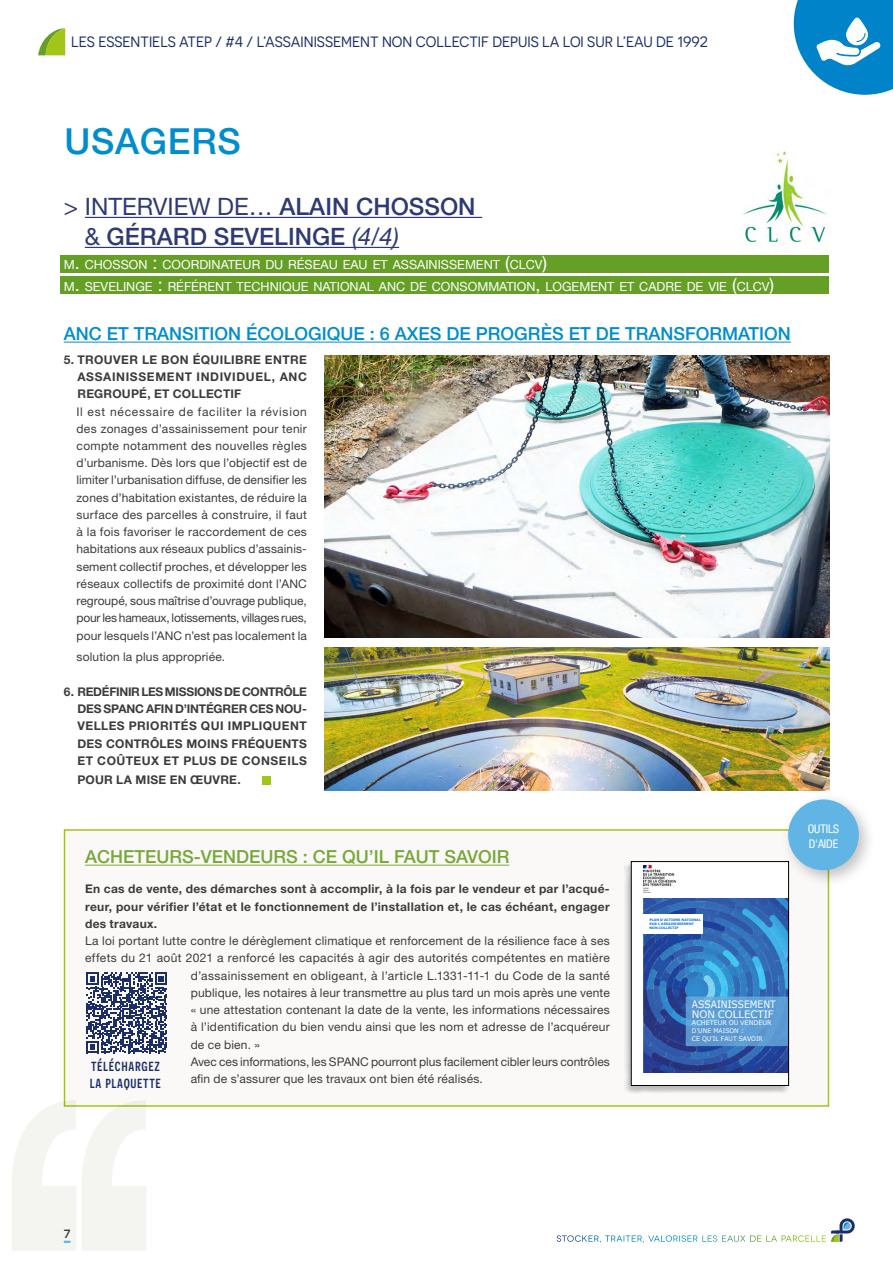
<style>
.page{position:relative;width:893px;height:1263px;background:#fff}
.page>*{position:absolute;margin:0;border:0;box-sizing:border-box;transform-origin:0 0}
.t1{font:500 36px "Helvetica Neue LT Pro";letter-spacing:.02em;color:#008dcf}
.t2{font:500 24px/30px "Helvetica Neue LT Pro";color:#2f3a75}
.t3{font:500 18px "Helvetica Neue LT Pro";color:#008dcf}
.t4{font:500 18px "Helvetica Neue LT Pro";color:#77a839}
.t5{font:500 16.5px/16.5px "Novecentosanscondensed";letter-spacing:.04em;color:#1b2e6a}
.t6{font:15px "Novecentosans";color:#1b2e6a}
.t7{font:500 15px "Novecentosans";color:#3c3c3b}
.t8{font:12.6px/22.5px "Helvetica Neue LT Pro";color:#fff}
.t9{font:12px/17.2px "Helvetica Neue LT Pro";letter-spacing:.015em;color:#3c3c3b;text-align:justify}
.t10{font:700 12px/17.2px "Helvetica Neue LT Pro";letter-spacing:.025em;color:#3c3c3b;text-align:justify}
.t11{font:12px "Helvetica Neue LT Pro";letter-spacing:-.005em;color:#3c3c3b}
.t12{font:condensed 12px/15px "Helvetica Neue LT Pro";letter-spacing:-.01em;color:#fff}
.t13{font:10.2px/9.6px "Verdana";color:#fff;scale:.89 1}
.t14{font:6.45px/7.6px "Verdana";letter-spacing:.005em;color:#fff}
.t15{font:700 3.15px/3.9px "Verdana";color:#0070c0}
.s1{font-weight:400}
.s2{font-weight:400;font-style:italic}
.s3{font-size:18px}
</style>
<div class="page">
<svg style="left:82px;top:1107px;width:64px;height:144px"></svg>
<svg style="left:557px;top:1218px;width:298px;height:24px"></svg>
<svg style="left:12px;top:1100px;width:64px;height:151px"></svg>
<hr style="left:64px;top:342px;width:727px;height:1px;background:#008dcf">
<img style="left:325px;top:355px;width:504px;height:283px">
<img style="left:325px;top:648px;width:504px;height:143px">
<div style="left:262px;top:776px;width:9px;height:8px;background:#a2c617"></div>
<svg style="left:794px;top:0;width:99px;height:95px"></svg>
<svg style="left:38px;top:28px;width:27px;height:27px"></svg>
<div style="left:60px;top:255px;width:769px;height:17px;background:#659f26"></div>
<div style="left:60px;top:277px;width:769px;height:17px;background:#659f26"></div>
<hr style="left:85px;top:217px;width:397px;height:1px;background:#2f3a75">
<hr style="left:85px;top:247px;width:314px;height:1px;background:#2f3a75">
<img style="left:742px;top:151px;width:85px;height:93px">
<div style="left:64px;top:829px;width:765px;height:278px;background:#faf9f8;border:2px solid #a2c617"></div>
<svg style="left:86px;top:972px;width:81px;height:81px"></svg>
<div style="left:624px;top:861px;width:165px;height:233px;background:#000;opacity:.25"></div>
<div style="left:631px;top:861px;width:158px;height:224px;background:#fff"></div>
<img style="left:643px;top:898px;width:144px;height:175px">
<img style="left:643px;top:865px;width:33px;height:27px">
<div style="left:643px;top:914px;width:60px;height:20px;background:#fff"></div>
<div style="left:631px;top:861px;width:158px;height:225px;border:1px solid #000"></div>
<div style="left:780px;top:791px;width:97px;height:97px;background:#000;opacity:.25"></div>
<div style="left:788px;top:799px;width:71px;height:71px;background:#60b5e5;border-radius:50%"></div>
<hr style="left:85px;top:865px;width:424px;height:1px;background:#77a839">
<p class="t6" style="left:71px;top:33px;width:638px">LES ESSENTIELS ATEP / #4 / L’ASSAINISSEMENT NON COLLECTIF DEPUIS LA LOI SUR L’EAU DE 1992</p>
<h1 class="t1" style="left:64px;top:120px;width:178px">USAGERS</h1>
<h2 class="t2" style="left:85px;top:191px;width:392px;text-indent:-21px"><span class="s1">&gt; INTERVIEW DE…</span> ALAIN CHOSSON <span class="s1">&amp;</span> GÉRARD SEVELINGE <span class="s2">(4/4)</span></h2>
<p class="t8" style="left:64px;top:253px;width:712px">M<span class="s3">.</span> CHOSSON <span class="s3">:</span> COORDINATEUR DU RÉSEAU EAU ET ASSAINISSEMENT <span class="s3">(</span>CLCV<span class="s3">)<br></span>M<span class="s3">.</span> SEVELINGE <span class="s3">:</span> RÉFÉRENT TECHNIQUE NATIONAL ANC DE CONSOMMATION<span class="s3">,</span> LOGEMENT ET CADRE DE VIE <span class="s3">(</span>CLCV<span class="s3">)</span></p>
<h3 class="t3" style="left:64px;top:323px;width:728px">ANC ET TRANSITION ÉCOLOGIQUE : 6 AXES DE PROGRÈS ET DE TRANSFORMATION</h3>
<p class="t10" style="left:77px;top:350px;width:231px;text-indent:-14px">5. TROUVER LE BON ÉQUILIBRE ENTRE ASSAINISSEMENT INDIVIDUEL, ANC REGROUPÉ, ET COLLECTIF</p>
<p class="t9" style="left:77px;top:402px;width:232px">Il est nécessaire de faciliter la révision des zonages d’assainissement pour tenir compte notamment des nouvelles règles d’urbanisme. Dès lors que l’objectif est de limiter l’urbanisation diffuse, de densifier les zones d’habitation existantes, de réduire la surface des parcelles à construire, il faut à la fois favoriser le raccordement de ces habitations aux réseaux publics d’assainis&shy;sement collectif proches, et développer les réseaux collectifs de proximité dont l’ANC regroupé, sous maîtrise d’ouvrage publique, pour les hameaux, lotissements, villages rues, pour lesquels l’ANC n’est pas localement la</p>
<p class="t9" style="left:77px;top:648px;width:150px">solution la plus appropriée.</p>
<p class="t10" style="left:77px;top:682px;width:231px;text-indent:-14px">6. REDÉFINIR LES MISSIONS DE CONTRÔLE DES SPANC AFIN D’INTÉGRER CES NOU-VELLES PRIORITÉS QUI IMPLIQUENT DES CONTRÔLES MOINS FRÉQUENTS ET COÛTEUX ET PLUS DE CONSEILS</p>
<p class="t10" style="left:77px;top:771px;width:165px">POUR LA MISE EN ŒUVRE.</p>
<h3 class="t4" style="left:85px;top:846px;width:426px">ACHETEURS-VENDEURS : CE QU’IL FAUT SAVOIR</h3>
<p class="t10" style="left:85px;top:880px;width:526px">En cas de vente, des démarches sont à accomplir, à la fois par le vendeur et par l’acqué&shy;reur, pour vérifier l’état et le fonctionnement de l’installation et, le cas échéant, engager des travaux.</p>
<p class="t9" style="left:85px;top:932px;width:526px">La loi portant lutte contre le dérèglement climatique et renforcement de la résilience face à ses</p>
<p class="t9" style="left:85px;top:949px;width:526px">effets du 21 août 2021 a renforcé les capacités à agir des autorités compétentes en matière</p>
<p class="t9" style="left:191px;top:966px;width:421px">d’assainissement en obligeant, à l’article L.1331-11-1 du Code de la santé</p>
<p class="t9" style="left:191px;top:984px;width:421px">publique, les notaires à leur transmettre au plus tard un mois après une vente</p>
<p class="t9" style="left:191px;top:1001px;width:421px">« une attestation contenant la date de la vente, les informations nécessaires</p>
<p class="t9" style="left:191px;top:1018px;width:421px">à l’identification du bien vendu ainsi que les nom et adresse de l’acquéreur</p>
<p class="t9" style="left:191px;top:1035px;width:71px">de ce bien. »</p>
<p class="t11" style="left:191px;top:1054px;width:421px">Avec ces informations, les SPANC pourront plus facilement cibler leurs contrôles</p>
<p class="t9" style="left:191px;top:1070px;width:294px">afin de s’assurer que les travaux ont bien été réalisés.</p>
<h3 class="t5" style="left:90px;top:1057px;width:73px">téléchargez la plaquette</h3>
<p class="t15" style="left:650px;top:918px;width:53px">PLAN D’ACTIONS NATIONAL<br>SUR L’ASSAINISSEMENT<br>NON COLLECTIF</p>
<p class="t13" style="left:692px;top:999px;width:96px">ASSAINISSEMENT<br>NON COLLECTIF</p>
<p class="t14" style="left:692px;top:1019px;width:81px">ACHETEUR OU VENDEUR<br>D’UNE MAISON :<br>CE QU’IL FAUT SAVOIR</p>
<p class="t12" style="left:808px;top:821px;width:33px">OUTILS<br>D'AIDE</p>
<p class="t7" style="left:64px;top:1223px;width:8px">7</p>
</div>
